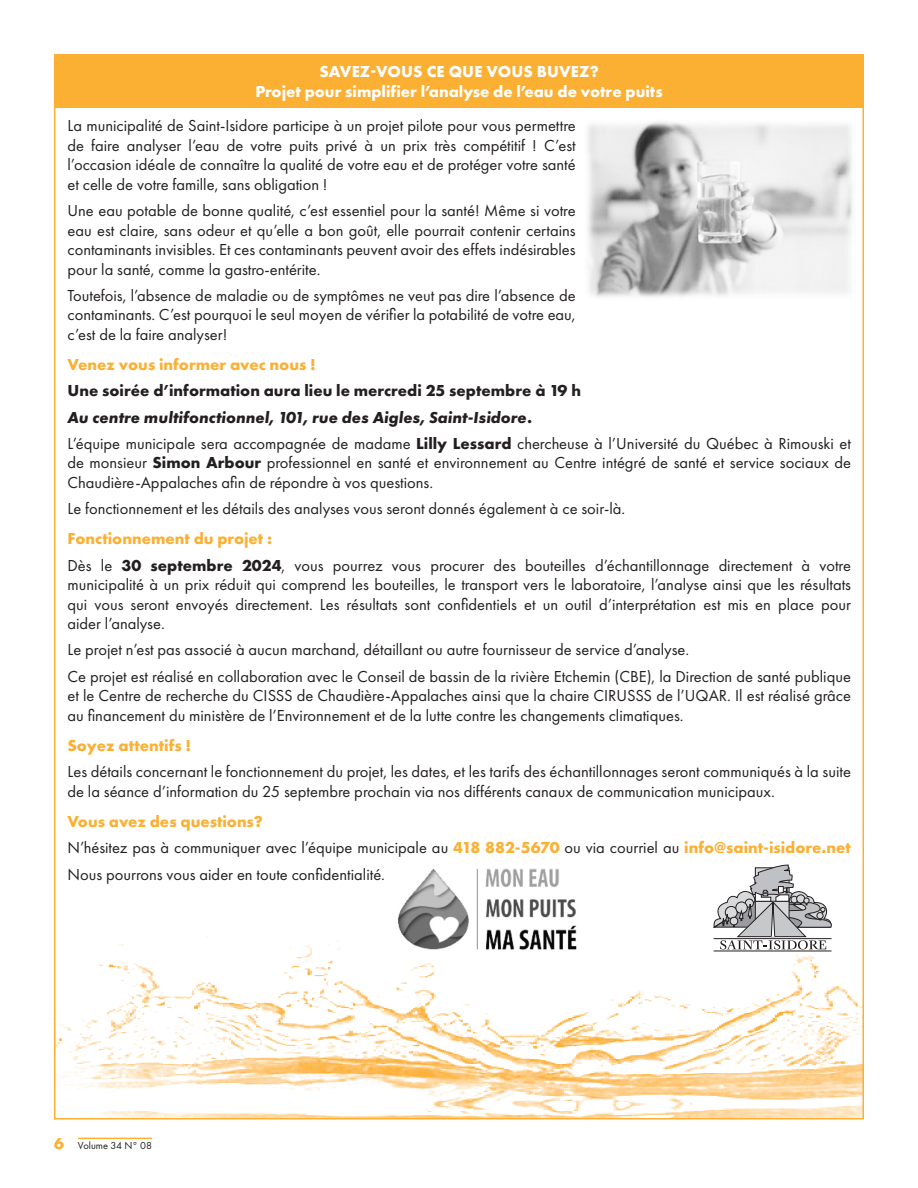
<style>
.page{position:relative;width:918px;height:1188px;background:#fff}
.page>*{position:absolute;margin:0;border:0;box-sizing:border-box;transform-origin:0 0}
.texte{font:16.5px/19.5px "Futura PT";color:#231f20;text-align:justify}
.sous_titre{font:700 16.5px "Futura PT";color:#fbb033}
.sous_titre-2{font:700 16.5px "Futura PT";color:#fff}
.texte-2{font:italic 700 16.5px "Futura PT";color:#231f20}
.texte-3{font:700 16.5px "Futura PT";color:#231f20}
.texte-4{font:700 16.5px "Futura PT";color:#fbb033}
.texte-5{font:10.5px "Futura PT";color:#231f20}
.s1{font-weight:700}
.s2{font-weight:700;color:#fbb033}
</style>
<div class="page">
<hr style="left:78px;top:1138px;width:74px;height:1px;background:#fbb033">
<img style="left:57px;top:864px;width:804px;height:253px">
<div style="left:54px;top:54px;width:810px;height:54px;background:#fbb033"></div>
<img style="left:395px;top:865px;width:211px;height:90px">
<hr style="left:714px;top:951px;width:118px;height:1px;background:#231f20">
<svg style="left:714px;top:865px;width:118px;height:85px"></svg>
<img style="left:588px;top:122px;width:265px;height:175px">
<p class="sous_titre-2" style="left:319px;top:61px;width:281px">SAVEZ-VOUS CE QUE VOUS BUVEZ?</p>
<p class="sous_titre-2" style="left:255px;top:81px;width:409px">Projet pour simplifier l’analyse de l’eau de votre puits</p>
<p class="texte" style="left:68px;top:116px;width:510px">La municipalité de Saint-Isidore participe à un projet pilote pour vous permettre de faire analyser l’eau de votre puits privé à un prix très compétitif ! C’est l’occasion idéale de connaître la qualité de votre eau et de protéger votre santé et celle de votre famille, sans obligation !</p>
<p class="texte" style="left:68px;top:201px;width:510px">Une eau potable de bonne qualité, c’est essentiel pour la santé! Même si votre eau est claire, sans odeur et qu’elle a bon goût, elle pourrait contenir certains contaminants invisibles. Et ces contaminants peuvent avoir des effets indésirables pour la santé, comme la gastro-entérite.</p>
<p class="texte" style="left:68px;top:286px;width:510px">Toutefois, l’absence de maladie ou de symptômes ne veut pas dire l’absence de contaminants. C’est pourquoi le seul moyen de vérifier la potabilité de votre eau, c’est de la faire analyser!</p>
<p class="sous_titre" style="left:68px;top:354px;width:250px">Venez vous informer avec nous !</p>
<p class="texte-3" style="left:68px;top:380px;width:515px">Une soirée d’information aura lieu le mercredi 25 septembre à 19 h</p>
<p class="texte-2" style="left:68px;top:407px;width:466px">Au centre multifonctionnel, 101, rue des Aigles, Saint-Isidore.</p>
<p class="texte" style="left:68px;top:434px;width:785px">L’équipe municipale sera accompagnée de madame <span class="s1">Lilly Lessard</span> chercheuse à l’Université du Québec à Rimouski et de monsieur <span class="s1">Simon Arbour</span> professionnel en santé et environnement au Centre intégré de santé et service sociaux de Chaudière-Appalaches afin de répondre à vos questions.</p>
<p class="texte" style="left:68px;top:499px;width:559px">Le fonctionnement et les détails des analyses vous seront donnés également à ce soir-là.</p>
<p class="sous_titre" style="left:68px;top:528px;width:206px">Fonctionnement du projet :</p>
<p class="texte" style="left:68px;top:555px;width:785px">Dès le <span class="s1">30 septembre 2024</span>, vous pourrez vous procurer des bouteilles d’échantillonnage directement à votre municipalité à un prix réduit qui comprend les bouteilles, le transport vers le laboratoire, l’analyse ainsi que les résultats qui vous seront envoyés directement. Les résultats sont confidentiels et un outil d’interprétation est mis en place pour aider l’analyse.</p>
<p class="texte" style="left:68px;top:640px;width:623px">Le projet n’est pas associé à aucun marchand, détaillant ou autre fournisseur de service d’analyse.</p>
<p class="texte" style="left:68px;top:666px;width:785px">Ce projet est réalisé en collaboration avec le Conseil de bassin de la rivière Etchemin (CBE), la Direction de santé publique et le Centre de recherche du CISSS de Chaudière-Appalaches ainsi que la chaire CIRUSSS de l’UQAR. Il est réalisé grâce au financement du ministère de l’Environnement et de la lutte contre les changements climatiques.</p>
<p class="sous_titre" style="left:68px;top:735px;width:125px">Soyez attentifs !</p>
<p class="texte" style="left:68px;top:762px;width:785px">Les détails concernant le fonctionnement du projet, les dates, et les tarifs des échantillonnages seront communiqués à la suite de la séance d’information du 25 septembre prochain via nos différents canaux de communication municipaux.</p>
<p class="sous_titre" style="left:68px;top:811px;width:197px">Vous avez des questions?</p>
<p class="texte" style="left:68px;top:838px;width:785px">N’hésitez pas à communiquer avec l’équipe municipale au <span class="s2">418 882-5670</span> ou via courriel au <span class="s2">info@saint-isidore.net</span></p>
<p class="texte" style="left:68px;top:864px;width:319px">Nous pourrons vous aider en toute confidentialité.</p>
<p class="texte-4" style="left:54px;top:1133px;width:11px">6</p>
<p class="texte-5" style="left:78px;top:1139px;width:76px">Volume 34 N° 08</p>
</div>
